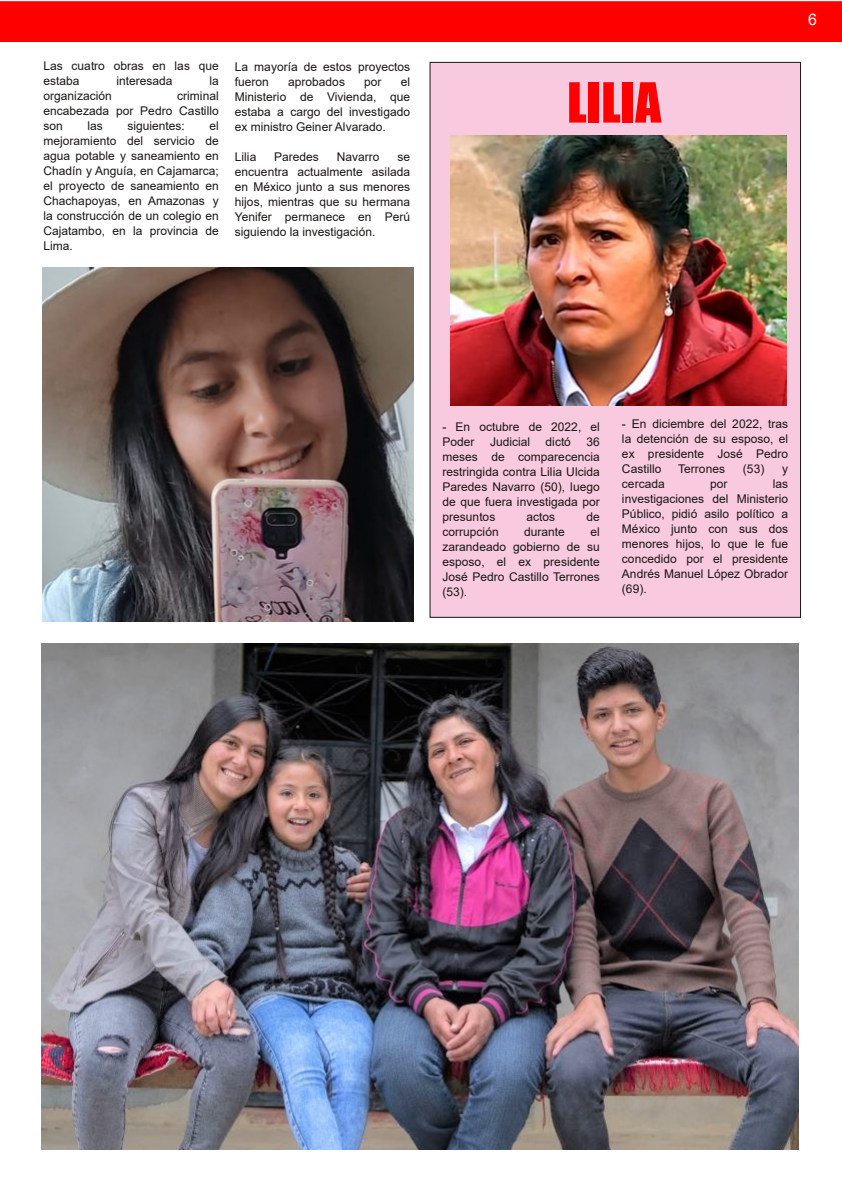
<style>
.page{position:relative;width:842px;height:1191px;background:#fff}
.page>*{position:absolute;margin:0;border:0;box-sizing:border-box;transform-origin:0 0}
.t1{font:51px "Impact";color:#f00}
.t2{font:16px "Arial";color:#fff}
.t3{font:12px/15px "Arial";color:#181715;text-align:justify}
</style>
<div class="page">
<div style="left:0;top:2px;width:841px;height:39px;background:#f00"></div>
<div style="left:0;top:1px;width:842px;height:41px;border:1px solid #f00"></div>
<div style="left:430px;top:62px;width:370px;height:555px;background:#f8c9df"></div>
<img style="left:451px;top:135px;width:336px;height:270px">
<img style="left:43px;top:268px;width:371px;height:353px">
<img style="left:41px;top:643px;width:757px;height:507px">
<p class="t3" style="left:44px;top:58px;width:177px">Las cuatro obras en las que estaba</p>
<p class="t3" style="left:116px;top:73px;width:58px">interesada</p>
<p class="t3" style="left:209px;top:73px;width:11px">la</p>
<p class="t3" style="left:44px;top:88px;width:70px">organización</p>
<p class="t3" style="left:44px;top:88px;width:177px;text-indent:134px">criminal encabezada por Pedro Castillo son</p>
<p class="t3" style="left:44px;top:118px;width:177px;text-indent:166px">el mejoramiento del servicio de agua potable y saneamiento en Chadín y Anguía, en Cajamarca; el proyecto de saneamiento en Chachapoyas, en Amazonas y la construcción de un colegio en Cajatambo, en la provincia de Lima.</p>
<p class="t3" style="left:87px;top:118px;width:17px">las</p>
<p class="t3" style="left:127px;top:118px;width:59px">siguientes:</p>
<p class="t3" style="left:235px;top:59px;width:177px">La mayoría de estos proyectos fueron</p>
<p class="t3" style="left:235px;top:74px;width:177px;text-indent:166px">el Ministerio de Vivienda, que estaba a cargo del investigado ex ministro Geiner Alvarado.</p>
<p class="t3" style="left:235px;top:149px;width:23px">Lilia</p>
<p class="t3" style="left:274px;top:149px;width:46px">Paredes</p>
<p class="t3" style="left:337px;top:149px;width:44px">Navarro</p>
<p class="t3" style="left:288px;top:74px;width:58px">aprobados</p>
<p class="t3" style="left:364px;top:74px;width:19px">por</p>
<p class="t3" style="left:235px;top:149px;width:177px;text-indent:163px">se encuentra actualmente asilada en México junto a sus menores hijos, mientras que su hermana Yenifer permanece en Perú siguiendo la investigación.</p>
<h1 class="t1" style="left:567px;top:71px;width:96px">LILIA</h1>
<h2 class="t2" style="left:808px;top:11px;width:10px">6</h2>
<p class="t3" style="left:442px;top:419px;width:159px">- En octubre de 2022, el<br>Poder</p>
<p class="t3" style="left:490px;top:434px;width:42px">Judicial</p>
<p class="t3" style="left:546px;top:434px;width:27px">dictó</p>
<p class="t3" style="left:442px;top:434px;width:159px;text-indent:144px">36 meses de comparecencia restringida contra Lilia Ulcida Paredes Navarro (50), luego de que fuera investigada por presuntos</p>
<p class="t3" style="left:526px;top:509px;width:30px">actos</p>
<p class="t3" style="left:586px;top:509px;width:15px">de</p>
<p class="t3" style="left:442px;top:524px;width:58px">corrupción</p>
<p class="t3" style="left:524px;top:524px;width:42px">durante</p>
<p class="t3" style="left:442px;top:524px;width:159px;text-indent:148px">el zarandeado gobierno de su esposo, el ex presidente José Pedro Castillo Terrones (53).</p>
<p class="t3" style="left:622px;top:416px;width:168px">- En diciembre del 2022, tras la detención de su esposo, el ex presidente José Pedro Castillo</p>
<p class="t3" style="left:678px;top:461px;width:48px">Terrones</p>
<p class="t3" style="left:743px;top:461px;width:47px">(53) y</p>
<p class="t3" style="left:622px;top:476px;width:168px;text-indent:151px">las investigaciones del Ministerio Público, pidió asilo político a México junto con sus dos menores hijos, lo que le fue concedido por el presidente Andrés Manuel López Obrador (69).</p>
<p class="t3" style="left:622px;top:476px;width:44px">cercada</p>
<p class="t3" style="left:710px;top:476px;width:19px">por</p>
</div>
